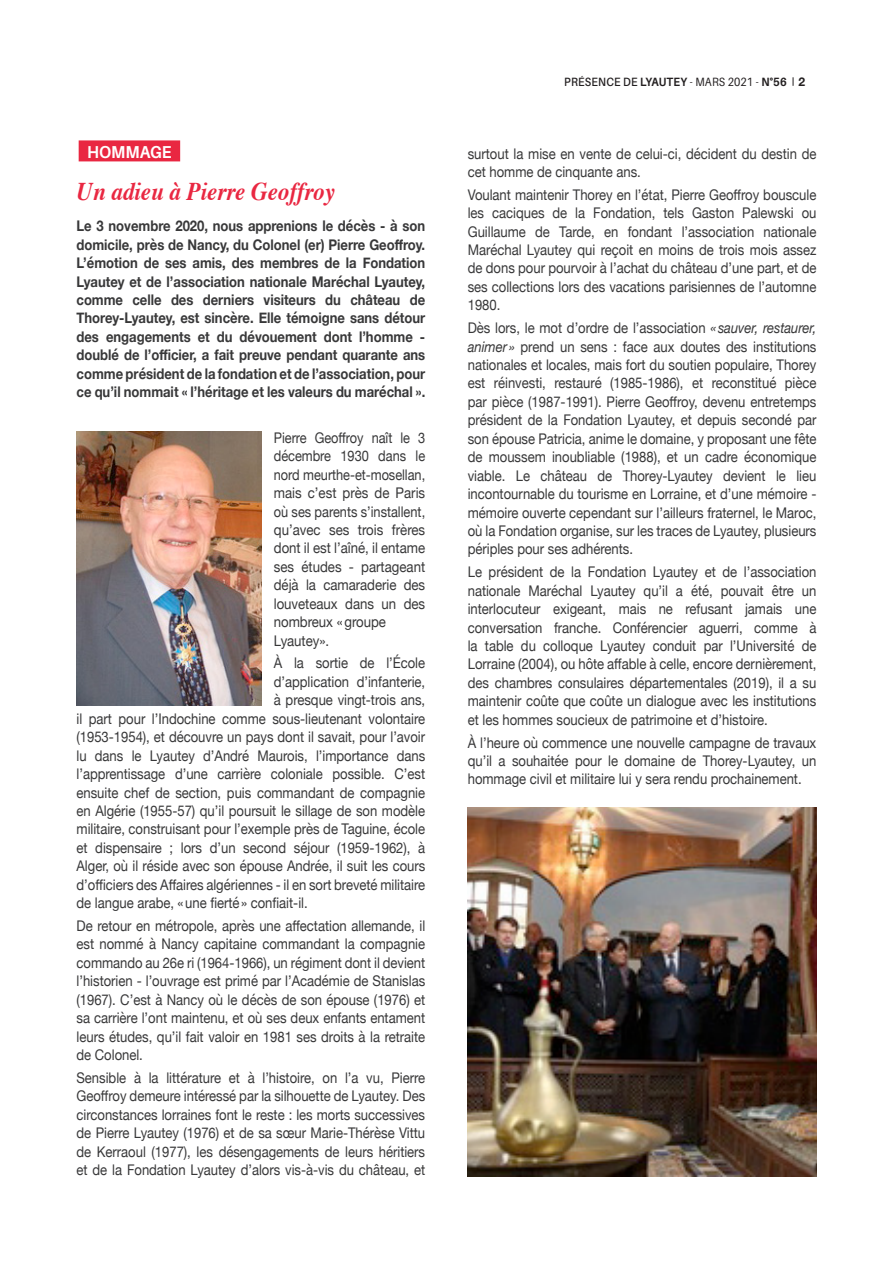
<style>
.page{position:relative;width:893px;height:1263px;background:#fff}
.page>*{position:absolute;margin:0;border:0;box-sizing:border-box;transform-origin:0 0}
.t1{font:italic 700 25.5px "Times";color:#e92741;scale:.9 1}
.t2{font:700 17.25px "Aileron";color:#fff;scale:.92 1}
.t3{font:14.7px/18.5px "Helvetica Neue";color:#383839;text-align:justify;scale:.89 1}
.t4{font:700 14.7px/18.5px "Helvetica Neue";color:#383839;text-align:justify;scale:.89 1}
.t5{font:14.7px/18.5px "Helvetica Neue";color:#383839;scale:.87 1}
.t6{font:700 12px "Aileron";letter-spacing:.01em;color:#231f20;scale:.9 1}
.s1{font-weight:600}
.s2{font-weight:400}
.s3{font-family:"Helvetica Neue"}
.s4{font-style:italic}
</style>
<div class="page">
<div style="left:79px;top:140px;width:101px;height:21px;background:#e92741"></div>
<img style="left:77px;top:431px;width:184px;height:274px">
<img style="left:468px;top:808px;width:348px;height:368px">
<p class="t2" style="left:87px;top:142px;width:93px">HOMMAGE</p>
<h1 class="t1" style="left:77px;top:167px;width:289px">Un adieu à Pierre Geoffroy</h1>
<p class="t4" style="left:77px;top:217px;width:393px">Le 3 novembre 2020, nous apprenions le décès - à son domicile, près de Nancy, du Colonel (er) Pierre Geoffroy.<br>L’émotion de ses amis, des membres de la Fondation Lyautey et de l’association nationale Maréchal Lyautey, comme celle des derniers visiteurs du château de Thorey-Lyautey, est sincère. Elle témoigne sans détour des engagements et du dévouement dont l’homme - doublé de l’officier, a fait preuve pendant quarante ans comme président de la fondation et de l’association, pour ce qu’il nommait « l’héritage et les valeurs du maréchal ».</p>
<p class="t5" style="left:274px;top:429px;width:176px">Pierre Geoffroy naît le 3 décembre 1930 dans le nord meurthe-et-mosellan, mais c’est près de Paris où ses parents s’installent, qu’avec ses trois frères dont il est l’aîné, il entame ses études - partageant déjà la camaraderie des louveteaux dans un des nombreux «groupe<br>Lyautey».</p>
<p class="t3" style="left:274px;top:655px;width:172px">À la sortie de l’École</p>
<p class="t3" style="left:274px;top:673px;width:172px">d’application d’infanterie,</p>
<p class="t3" style="left:274px;top:692px;width:172px">à presque vingt-trois ans,</p>
<p class="t3" style="left:77px;top:710px;width:393px">il part pour l’Indochine comme sous-lieutenant volontaire</p>
<p class="t3" style="left:77px;top:728px;width:393px">(1953-1954), et découvre un pays dont il savait, pour l’avoir</p>
<p class="t3" style="left:77px;top:747px;width:393px">lu dans le Lyautey d’André Maurois, l’importance dans</p>
<p class="t3" style="left:77px;top:765px;width:393px">l’apprentissage d’une carrière coloniale possible. C’est</p>
<p class="t3" style="left:77px;top:784px;width:393px">ensuite chef de section, puis commandant de compagnie</p>
<p class="t3" style="left:77px;top:802px;width:393px">en Algérie (1955-57) qu’il poursuit le sillage de son modèle</p>
<p class="t3" style="left:77px;top:821px;width:393px">militaire, construisant pour l’exemple près de Taguine, école</p>
<p class="t3" style="left:77px;top:839px;width:393px">et dispensaire ; lors d’un second séjour (1959-1962), à</p>
<p class="t3" style="left:77px;top:858px;width:393px">Alger, où il réside avec son épouse Andrée, il suit les cours</p>
<p class="t3" style="left:77px;top:876px;width:393px">d’officiers des Affaires algériennes - il en sort breveté militaire</p>
<p class="t3" style="left:77px;top:895px;width:261px">de langue arabe, «une fierté» confiait-il.</p>
<p class="t3" style="left:77px;top:917px;width:393px">De retour en métropole, après une affectation allemande, il est nommé à Nancy capitaine commandant la compagnie commando au 26e ri (1964-1966), un régiment dont il devient l’historien - l’ouvrage est primé par l’Académie de Stanislas (1967). C’est à Nancy où le décès de son épouse (1976) et sa carrière l’ont maintenu, et où ses deux enfants entament leurs études, qu’il fait valoir en 1981 ses droits à la retraite de Colonel.</p>
<p class="t3" style="left:77px;top:1069px;width:393px">Sensible à la littérature et à l’histoire, on l’a vu, Pierre Geoffroy demeure intéressé par la silhouette de Lyautey. Des circonstances lorraines font le reste : les morts successives de Pierre Lyautey (1976) et de sa sœur Marie-Thérèse Vittu de Kerraoul (1977), les désengagements de leurs héritiers et de la Fondation Lyautey d’alors vis-à-vis du château, et</p>
<p class="t6" style="left:564px;top:75px;width:269px"><span class="s1">PRÉSENCE DE</span> LYAUTEY <span class="s2">- MARS 2021 -</span> N°56 <span class="s3">2</span></p>
<p class="t3" style="left:468px;top:145px;width:393px">surtout la mise en vente de celui-ci, décident du destin de cet homme de cinquante ans.</p>
<p class="t3" style="left:468px;top:186px;width:393px">Voulant maintenir Thorey en l’état, Pierre Geoffroy bouscule les caciques de la Fondation, tels Gaston Palewski ou Guillaume de Tarde, en fondant l’association nationale Maréchal Lyautey qui reçoit en moins de trois mois assez de dons pour pourvoir à l’achat du château d’une part, et de ses collections lors des vacations parisiennes de l’automne 1980.</p>
<p class="t3" style="left:468px;top:319px;width:393px">Dès lors, le mot d’ordre de l’association <span class="s4">« sauver, restaurer, animer »</span> prend un sens : face aux doutes des institutions nationales et locales, mais fort du soutien populaire, Thorey est réinvesti, restauré (1985-1986), et reconstitué pièce par pièce (1987-1991). Pierre Geoffroy, devenu entretemps président de la Fondation Lyautey, et depuis secondé par son épouse Patricia, anime le domaine, y proposant une fête de moussem inoubliable (1988), et un cadre économique viable. Le château de Thorey-Lyautey devient le lieu incontournable du tourisme en Lorraine, et d’une mémoire - mémoire ouverte cependant sur l’ailleurs fraternel, le Maroc, où la Fondation organise, sur les traces de Lyautey, plusieurs périples pour ses adhérents.</p>
<p class="t3" style="left:468px;top:564px;width:393px">Le président de la Fondation Lyautey et de l’association nationale Maréchal Lyautey qu’il a été, pouvait être un interlocuteur exigeant, mais ne refusant jamais une conversation franche. Conférencier aguerri, comme à la table du colloque Lyautey conduit par l’Université de Lorraine (2004), ou hôte affable à celle, encore dernièrement, des chambres consulaires départementales (2019), il a su maintenir coûte que coûte un dialogue avec les institutions et les hommes soucieux de patrimoine et d’histoire.</p>
<p class="t3" style="left:468px;top:734px;width:393px">À l’heure où commence une nouvelle campagne de travaux qu’il a souhaitée pour le domaine de Thorey-Lyautey, un hommage civil et militaire lui y sera rendu prochainement.</p>
</div>
